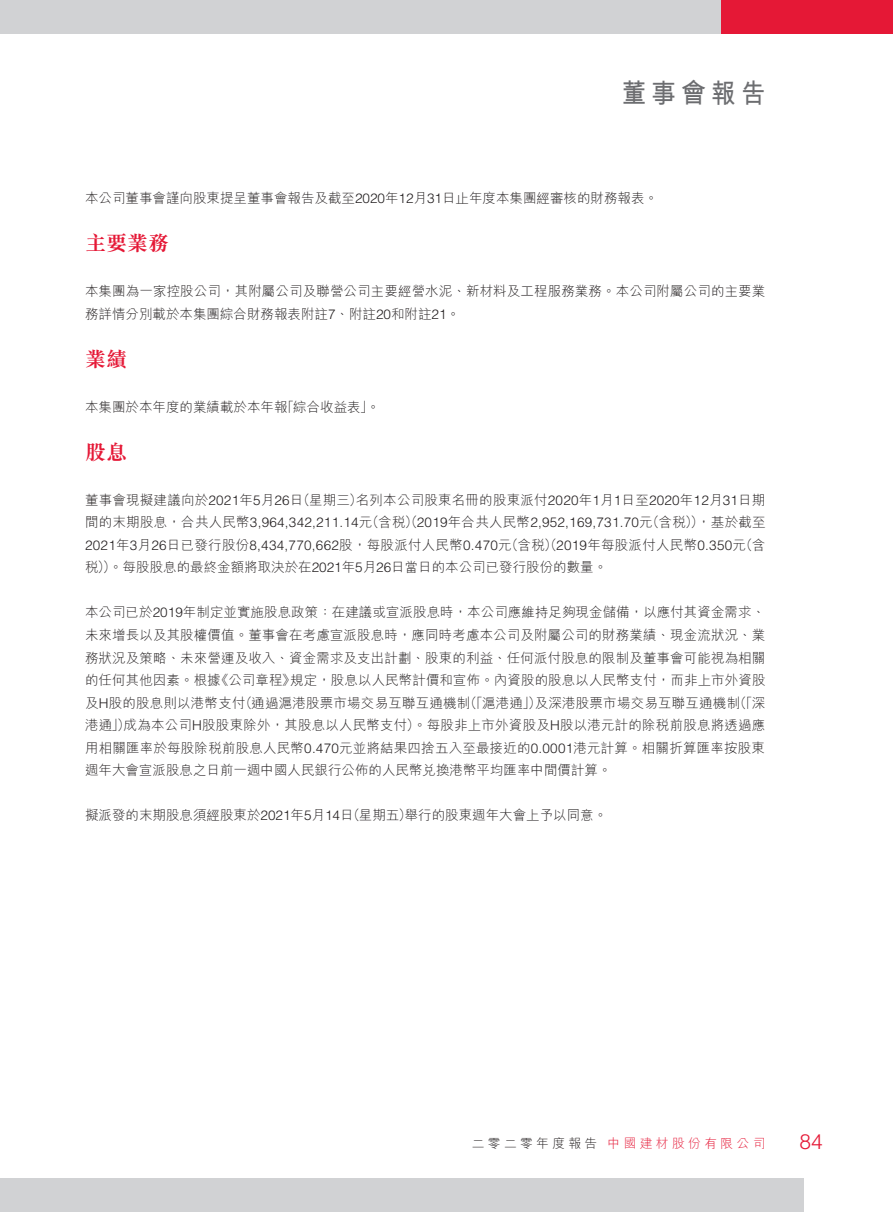
<style>
.page{position:relative;width:893px;height:1212px;background:#fff}
.page>*{position:absolute;margin:0;border:0;box-sizing:border-box;transform-origin:0 0}
.t1{font:700 27px "M Hei HK";letter-spacing:.23em;color:#6c6d70;scale:.9 1}
.t2{font:700 21px "M Sung HK";color:#e51836}
.t3{font:300 21px "Helvetica LT Std";color:#e51836}
.t4{font:300 13.5px/22.5px "M Hei HK";letter-spacing:.01em;color:#231f20}
.t5{font:300 13.5px/22.5px "Helvetica LT Std";letter-spacing:.02em;color:#231f20}
.t6{font:300 12.75px "M Hei HK";letter-spacing:.265em;color:#e51836}
.t7{font:300 12.75px "M Hei HK";letter-spacing:.265em;color:#231f20}
.s1{font-family:"Helvetica LT Std"}
.s2{font-family:"M Hei HK"}
</style>
<div class="page">
<div style="left:0;top:0;width:893px;height:34px;background:#d1d2d4"></div>
<div style="left:721px;top:0;width:172px;height:34px;background:#e51836"></div>
<div style="left:0;top:1178px;width:804px;height:34px;background:#d1d2d4"></div>
<h1 class="t1" style="left:622px;top:73px;width:161px">董事會報告</h1>
<p class="t4" style="left:85px;top:187px;width:575px">本公司董事會謹向股東提呈董事會報告及截至<span class="s1">2020</span>年<span class="s1">12</span>月<span class="s1">31</span>日止年度本集團經審核的財務報表。</p>
<h2 class="t2" style="left:85px;top:233px;width:85px">主要業務</h2>
<p class="t4" style="left:85px;top:280px;width:682px">本集團為一家控股公司，其附屬公司及聯營公司主要經營水泥、新材料及工程服務業務。本公司附屬公司的主要業務詳情分別載於本集團綜合財務報表附註、<span class="s1">7</span> 附註<span class="s1">20</span>和附註<span class="s1">21</span>。</p>
<h2 class="t2" style="left:85px;top:349px;width:43px">業績</h2>
<p class="t4" style="left:281px;top:395px;width:101px">「綜合收益表。「</p>
<p class="t4" style="left:85px;top:395px;width:204px">本集團於本年度的業績載於本年報</p>
<h2 class="t2" style="left:85px;top:442px;width:43px">股息</h2>
<p class="t4" style="left:85px;top:488px;width:682px">董事會現擬建議向於<span class="s1">2021</span>年月<span class="s1">5 26</span> （日星期三名列本公司股東名冊的股東派付<span class="s1">2020</span>年月<span class="s1">1 1</span>日至<span class="s1">2020</span>年<span class="s1">12</span>月<span class="s1">31</span>日期</p>
<p class="t4" style="left:349px;top:488px;width:15px">）</p>
<p class="t5" style="left:85px;top:511px;width:682px"><span class="s2">間的末期股息，合共人民幣</span>3,964,342,211.14 <span class="s2">（元含稅）（</span>2019<span class="s2">年合共人民幣</span>2,952,169,731.70 <span class="s2">（元含稅））<br></span>2021<span class="s2">年月</span>3 26<span class="s2">日已發行股份</span>8,434,770,662<span class="s2">股，每股派付人民幣</span>0.470 <span class="s2">（元含稅）（</span>2019<span class="s2">年每股派付人民幣</span>0.350 <span class="s2">（元含</span></p>
<p class="t4" style="left:85px;top:556px;width:524px">稅））。每股股息的最終金額將取決於在<span class="s1">2021</span>年月<span class="s1">5 26</span>日當日的本公司已發行股份的數量。</p>
<p class="t4" style="left:85px;top:601px;width:682px;text-align:right">本公司已於<span class="s1">2019</span>年制定並實施股息政策：在建議或宣派股息時，本公司應維持足夠現金儲備，以應付其資金需求、未來增長以及其股權價值。董事會在考慮宣派股息時，應同時考慮本公司及附屬公司的財務業績、現金流狀況、業務狀況及策略、未來營運及收入、資金需求及支出計劃、股東的利益、任何派付股息的限制及董事會可能視為相關規定，股息以人民幣計價和宣佈。內資股的股息以人民幣支付，而非上市外資股</p>
<p class="t4" style="left:697px;top:511px;width:70px">，基於截至</p>
<p class="t4" style="left:85px;top:669px;width:137px">的任何其他因素。根據</p>
<p class="t4" style="left:216px;top:669px;width:81px">《公司章程》</p>
<p class="t4" style="left:124px;top:691px;width:643px;text-indent:-39px">及<span class="s1">H</span>股的股息則以港幣支付<br>成為本公司<span class="s1">H</span>股股東除外，其股息以人民幣支付）。每股非上市外資股及<span class="s1">H</span>股以港元計的除稅前股息將透過應</p>
<p class="t4" style="left:239px;top:691px;width:233px">（通過滬港股票市場交易互聯互通機制</p>
<p class="t4" style="left:464px;top:691px;width:79px">（「滬港通」）</p>
<p class="t4" style="left:734px;top:691px;width:33px">（「深</p>
<p class="t4" style="left:535px;top:691px;width:207px">及深港股票市場交易互聯互通機制</p>
<p class="t4" style="left:85px;top:714px;width:682px">港通」）<br>用相關匯率於每股除稅前股息人民幣<span class="s1">0.470</span>元並將結果四捨五入至最接近的<span class="s1">0.0001</span>港元計算。相關折算匯率按股東週年大會宣派股息之日前一週中國人民銀行公佈的人民幣兌換港幣平均匯率中間價計算。</p>
<p class="t4" style="left:85px;top:804px;width:524px">擬派發的末期股息須經股東於<span class="s1">2021</span>年月<span class="s1">5 14</span> （日星期五舉行的股東週年大會上予以同意。</p>
<p class="t4" style="left:398px;top:804px;width:15px">）</p>
<p class="t7" style="left:472px;top:1136px;width:127px">二零二零年度報告</p>
<p class="t6" style="left:608px;top:1136px;width:159px">中國建材股份有限公司</p>
<h2 class="t3" style="left:799px;top:1128px;width:25px">84</h2>
</div>
